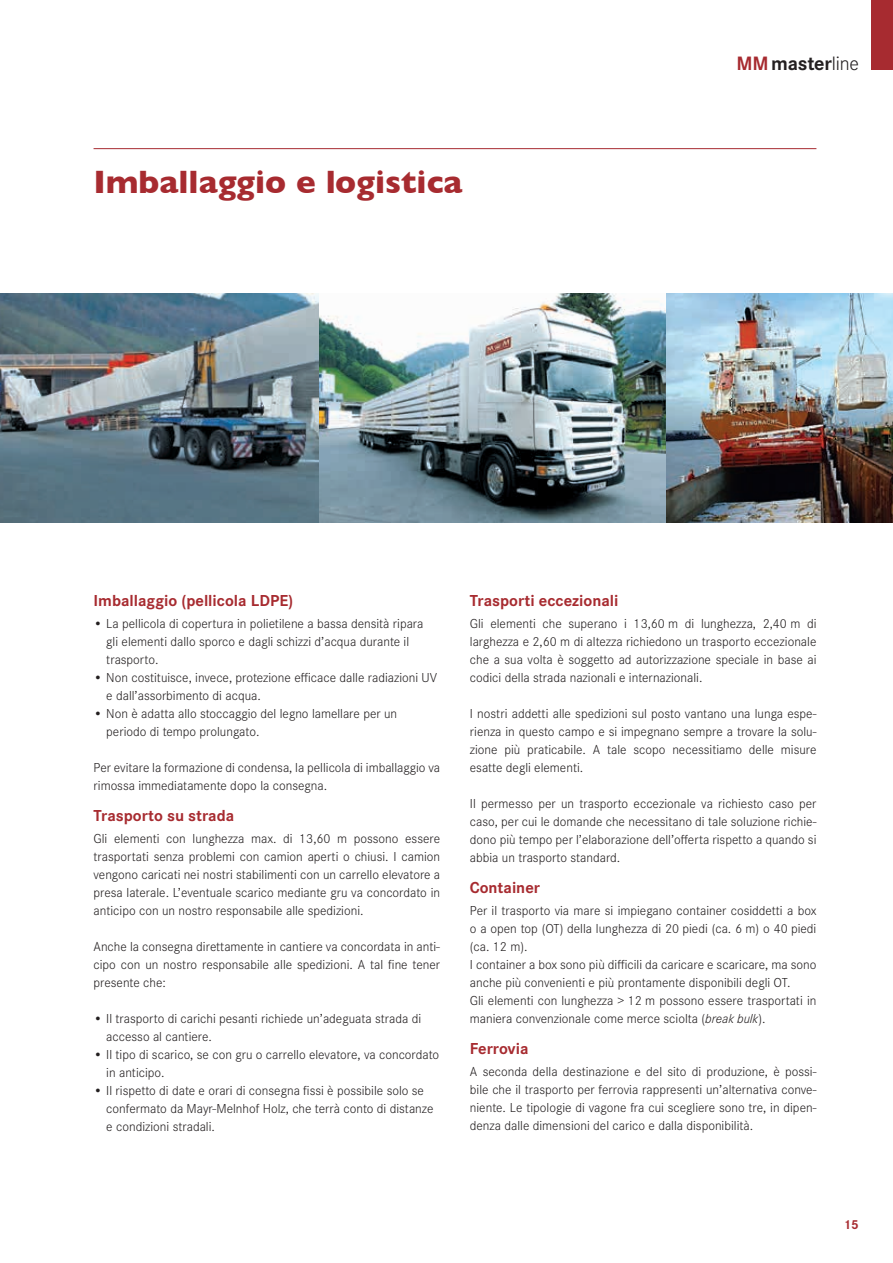
<style>
.page{position:relative;width:893px;height:1263px;background:#fff}
.page>*{position:absolute;margin:0;border:0;box-sizing:border-box;transform-origin:0 0}
.t1{font:700 33px "Gill Sans";color:#a72b30}
.t2{font:700 20.1px "Corporate S";letter-spacing:-.01em;color:#231f20}
.t3{font:700 16.5px "Corporate S";color:#a72b30}
.t4{font:300 13.5px/18px "Corporate S";color:#231f20}
.t5{font:700 13.5px "Corporate S";color:#a72b30}
.s1{color:#a72b30}
.s2{font-weight:300}
.s3{font-style:italic}
</style>
<div class="page">
<div style="left:872px;top:0;width:21px;height:69px;background:#a72b30"></div>
<hr style="left:94px;top:148px;width:722px;height:1px;background:#a72b30">
<img style="left:0;top:293px;width:667px;height:229px">
<img style="left:667px;top:293px;width:226px;height:229px">
<h1 class="t1" style="left:94px;top:155px;width:370px">Imballaggio e logistica</h1>
<h2 class="t2" style="left:736px;top:49px;width:124px"><span class="s1">MM</span>master<span class="s2">line</span></h2>
<p class="t3" style="left:94px;top:589px;width:201px">Imballaggio (pellicola LDPE)</p>
<p class="t4" style="left:106px;top:614px;width:319px;text-indent:-13px">• La pellicola di copertura in polietilene a bassa densità ripara gli elementi dallo sporco e dagli schizzi d’acqua durante il trasporto.</p>
<p class="t4" style="left:106px;top:668px;width:332px;text-indent:-13px">• Non costituisce, invece, protezione efficace dalle radiazioni UV e dall’assorbimento di acqua.</p>
<p class="t4" style="left:106px;top:704px;width:292px;text-indent:-13px">• Non è adatta allo stoccaggio del legno lamellare per un periodo di tempo prolungato.</p>
<p class="t4" style="left:94px;top:758px;width:348px">Per evitare la formazione di condensa, la pellicola di imballaggio va rimossa immediatamente dopo la consegna.</p>
<p class="t3" style="left:94px;top:804px;width:142px">Trasporto su strada</p>
<p class="t4" style="left:94px;top:829px;width:348px;text-align:justify">Gli elementi con lunghezza max. di 13,60 m possono essere trasportati senza problemi con camion aperti o chiusi. I camion vengono caricati nei nostri stabilimenti con un carrello elevatore a presa laterale. L’eventuale scarico mediante gru va concordato in anticipo con un nostro responsabile alle spedizioni.</p>
<p class="t4" style="left:94px;top:937px;width:348px;text-align:justify">Anche la consegna direttamente in cantiere va concordata in anti&shy;cipo con un nostro responsabile alle spedizioni. A tal fine tener presente che:</p>
<p class="t4" style="left:106px;top:1009px;width:316px;text-indent:-13px">• Il trasporto di carichi pesanti richiede un’adeguata strada di accesso al cantiere.</p>
<p class="t4" style="left:106px;top:1045px;width:334px;text-indent:-13px">• Il tipo di scarico, se con gru o carrello elevatore, va concordato in anticipo.</p>
<p class="t4" style="left:106px;top:1081px;width:329px;text-indent:-13px">• Il rispetto di date e orari di consegna fissi è possibile solo se confermato da Mayr-Melnhof Holz, che terrà conto di distanze e condizioni stradali.</p>
<p class="t3" style="left:470px;top:589px;width:150px">Trasporti eccezionali</p>
<p class="t4" style="left:470px;top:614px;width:348px;text-align:justify">Gli elementi che superano i 13,60 m di lunghezza, 2,40 m di larghezza e 2,60 m di altezza richiedono un trasporto eccezionale che a sua volta è soggetto ad autorizzazione speciale in base ai codici della strada nazionali e internazionali.</p>
<p class="t4" style="left:470px;top:704px;width:348px;text-align:justify">I nostri addetti alle spedizioni sul posto vantano una lunga espe&shy;rienza in questo campo e si impegnano sempre a trovare la solu&shy;zione più praticabile. A tale scopo necessitiamo delle misure esatte degli elementi.</p>
<p class="t4" style="left:470px;top:794px;width:348px;text-align:justify">Il permesso per un trasporto eccezionale va richiesto caso per caso, per cui le domande che necessitano di tale soluzione richie&shy;dono più tempo per l’elaborazione dell’offerta rispetto a quando si abbia un trasporto standard.</p>
<p class="t3" style="left:470px;top:876px;width:72px">Container</p>
<p class="t4" style="left:470px;top:901px;width:348px">Per il trasporto via mare si impiegano container cosiddetti a box o a open top (OT) della lunghezza di 20 piedi (ca. 6 m) o 40 piedi (ca. 12 m).<br>I container a box sono più difficili da caricare e scaricare, ma sono anche più convenienti e più prontamente disponibili degli OT.<br>Gli elementi con lunghezza &gt; 12 m possono essere trasportati in maniera convenzionale come merce sciolta (<span class="s3">break bulk</span>).</p>
<p class="t3" style="left:470px;top:1037px;width:60px">Ferrovia</p>
<p class="t4" style="left:470px;top:1062px;width:348px;text-align:justify">A seconda della destinazione e del sito di produzione, è possi&shy;bile che il trasporto per ferrovia rappresenti un’alternativa conve&shy;niente. Le tipologie di vagone fra cui scegliere sono tre, in dipen&shy;denza dalle dimensioni del carico e dalla disponibilità.</p>
<p class="t5" style="left:844px;top:1215px;width:17px">15</p>
</div>
